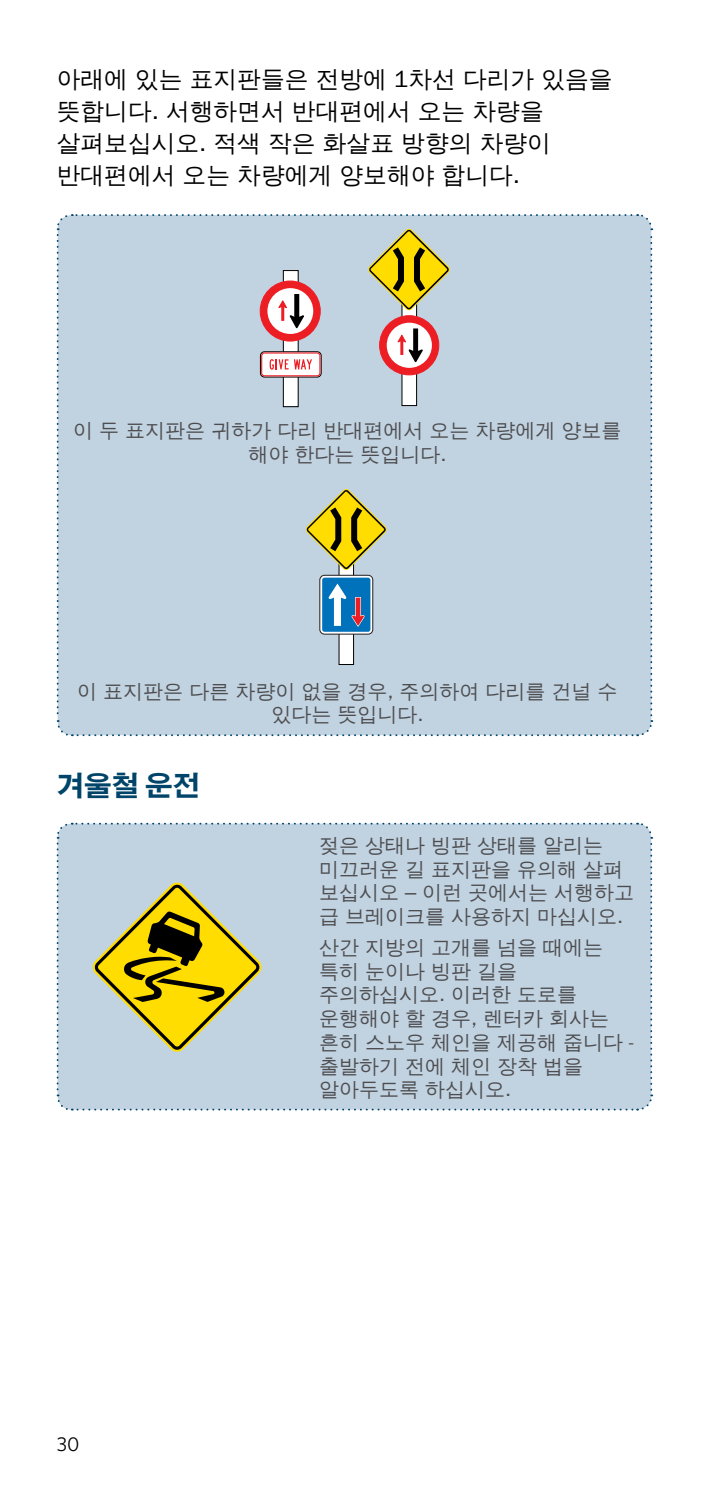
<style>
.page{position:relative;width:709px;height:1489px;background:#fff}
.page>*{position:absolute;margin:0;border:0;box-sizing:border-box;transform-origin:0 0}
.t1{font:700 27.5px "Adobe Gothic Std";color:#00446a}
.t2{font:23.75px/32px "Un Dotum";color:#000}
.t3{font:20px/23.8px "Un Dotum";color:#4d4d4f;text-align:center}
.t4{font:20px "Whitney";color:#000}
</style>
<div class="page">
<svg style="left:56px;top:214px;width:597px;height:523px;background:#c0ced8"></svg>
<svg style="left:56px;top:822px;width:597px;height:289px;background:#bfcdcc"></svg>
<p class="t2" style="left:57px;top:63px;width:557px">아래에 있는 표지판들은 전방에 1차선 다리가 있음을 뜻합니다. 서행하면서 반대편에서 오는 차량을 살펴보십시오. 적색 작은 화살표 방향의 차량이 반대편에서 오는 차량에게 양보해야 합니다.</p>
<p class="t3" style="left:73px;top:418px;width:549px">이 두 표지판은 귀하가 다리 반대편에서 오는 차량에게 양보를 해야 한다는 뜻입니다.</p>
<p class="t3" style="left:77px;top:678px;width:541px">이 표지판은 다른 차량이 없을 경우, 주의하여 다리를 건널 수 있다는 뜻입니다.</p>
<h1 class="t1" style="left:57px;top:769px;width:145px">겨울철 운전</h1>
<p class="t3" style="left:319px;top:832px;width:317px;text-align:left">젖은 상태나 빙판 상태를 알리는 미끄러운 길 표지판을 유의해 살펴 보십시오 – 이런 곳에서는 서행하고 급 브레이크를 사용하지 마십시오.</p>
<p class="t3" style="left:319px;top:934px;width:316px;text-align:left">산간 지방의 고개를 넘을 때에는 특히 눈이나 빙판 길을 주의하십시오. 이러한 도로를 운행해야 할 경우, 렌터카 회사는 흔히 스노우 체인을 제공해 줍니다 - 출발하기 전에 체인 장착 법을 알아두도록 하십시오.</p>
<p class="t4" style="left:57px;top:1430px;width:24px">30</p>
</div>
